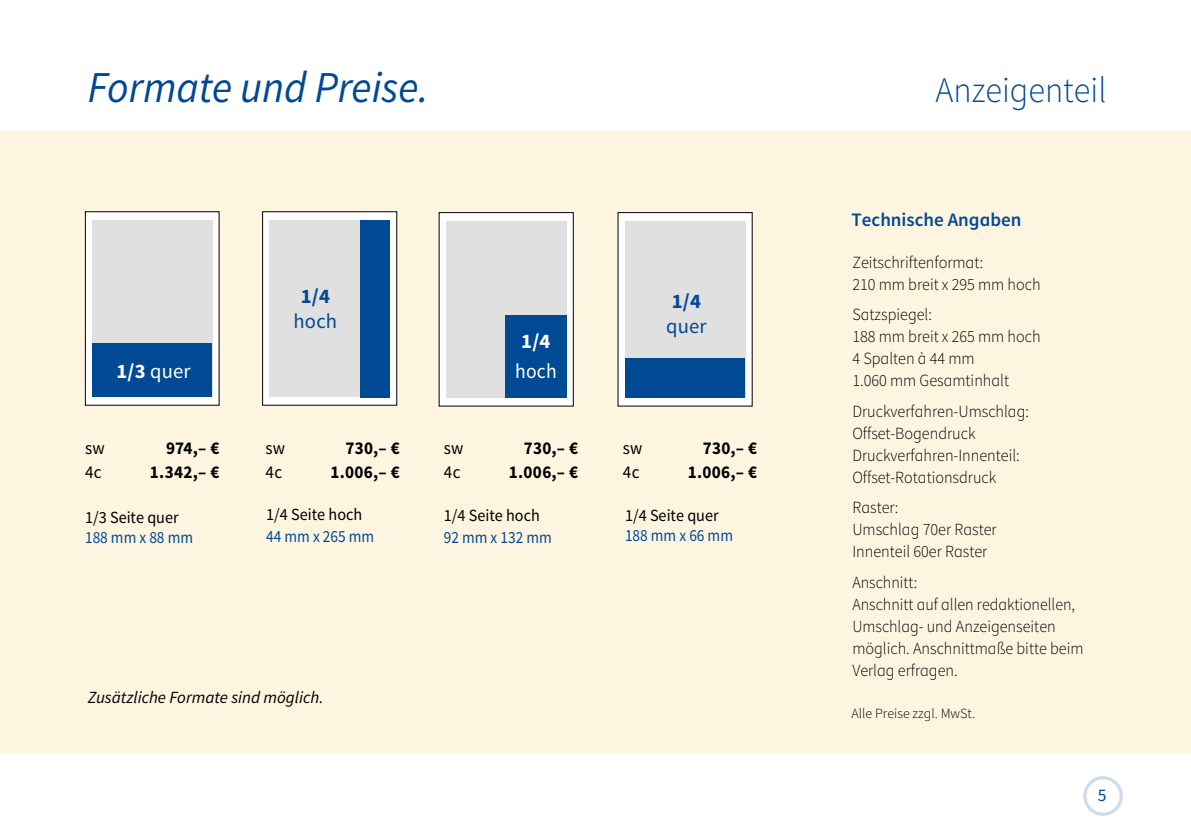
<style>
.page{position:relative;width:1191px;height:840px;background:#fff}
.page>*{position:absolute;margin:0;border:0;box-sizing:border-box;transform-origin:0 0}
.t1{font:italic 44px "MS Source Sans Pro";color:#004994;scale:.95 1}
.t2{font:300 36px "MS Source Sans Pro";color:#004994;scale:.95 1}
.t3{font:20.6px "MS Source Sans Pro";letter-spacing:.01em;color:#004994}
.t4{font:20.6px "MS Source Sans Pro";letter-spacing:.01em;color:#fff}
.t5{font:700 20.6px "MS Source Sans Pro";color:#004994}
.t6{font:20.6px "MS Source Sans Pro";letter-spacing:.01em;color:#fff;scale:.95 1}
.t7{font:700 20.6px "MS Source Sans Pro";color:#fff}
.t8{font:600 19px "MS Source Sans Pro";color:#004994}
.t9{font:700 18px "MS Source Sans Pro";letter-spacing:.015em;color:#000;scale:.95 1}
.t10{font:18px "MS Source Sans Pro";letter-spacing:.02em;color:#000;scale:.95 1}
.t11{font:17.6px "MS Source Sans Pro";color:#004994}
.t12{font:300 17px/22px "MS Source Sans Pro";color:#000;scale:.95 1}
.t13{font:300 17px/22px "MS Source Sans Pro";color:#000;scale:.94 1}
.t14{font:17px "MS Source Sans Pro";color:#000;scale:.95 1}
.t15{font:17px "MS Source Sans Pro";color:#004994;scale:.9 1}
.t16{font:italic 17px "MS Source Sans Pro";color:#000}
.t17{font:300 14px "MS Source Sans Pro";color:#000}
.s1{font-weight:700}
</style>
<div class="page">
<div style="left:0;top:131px;width:1191px;height:622px;background:#fef5e0"></div>
<div style="left:1083px;top:775px;width:39px;height:40px;border:3px solid #004994;border-radius:50%"></div>
<div style="left:85px;top:211px;width:134px;height:194px;background:#fff"></div>
<div style="left:92px;top:220px;width:120px;height:176px;background:#e0e0e0"></div>
<div style="left:85px;top:211px;width:134px;height:194px;border:1px solid #000"></div>
<div style="left:93px;top:343px;width:119px;height:54px;background:#004994"></div>
<div style="left:263px;top:211px;width:134px;height:194px;background:#fff"></div>
<div style="left:269px;top:220px;width:121px;height:176px;background:#e0e0e0"></div>
<div style="left:262px;top:211px;width:135px;height:194px;border:1px solid #000"></div>
<div style="left:359px;top:220px;width:30px;height:177px;background:#004994"></div>
<div style="left:439px;top:212px;width:134px;height:194px;background:#fff"></div>
<div style="left:446px;top:221px;width:120px;height:176px;background:#e0e0e0"></div>
<div style="left:505px;top:315px;width:61px;height:82px;background:#004994"></div>
<div style="left:618px;top:212px;width:134px;height:194px;background:#fff"></div>
<div style="left:625px;top:221px;width:120px;height:176px;background:#e0e0e0"></div>
<div style="left:625px;top:358px;width:120px;height:40px;background:#004994"></div>
<h1 class="t1" style="left:88px;top:61px;width:360px">Formate und Preise.</h1>
<h2 class="t2" style="left:935px;top:69px;width:181px">Anzeigenteil</h2>
<p class="t4" style="left:116px;top:358px;width:76px"><span class="s1">1/3</span> quer</p>
<p class="t10" style="left:85px;top:436px;width:22px">sw</p>
<p class="t9" style="left:166px;top:436px;width:58px">974,– €</p>
<p class="t10" style="left:85px;top:460px;width:19px">4c</p>
<p class="t9" style="left:150px;top:460px;width:75px">1.342,– €</p>
<p class="t14" style="left:85px;top:507px;width:100px">1/3 Seite quer</p>
<p class="t15" style="left:85px;top:527px;width:121px">188 mm x 88 mm</p>
<p class="t5" style="left:301px;top:283px;width:31px">1/4</p>
<p class="t3" style="left:293px;top:308px;width:45px">hoch</p>
<p class="t7" style="left:521px;top:327px;width:31px">1/4</p>
<p class="t6" style="left:515px;top:358px;width:45px">hoch</p>
<p class="t5" style="left:672px;top:287px;width:31px">1/4</p>
<p class="t3" style="left:666px;top:313px;width:42px">quer</p>
<p class="t10" style="left:265px;top:436px;width:22px">sw</p>
<p class="t9" style="left:345px;top:436px;width:59px">730,– €</p>
<p class="t10" style="left:265px;top:460px;width:19px">4c</p>
<p class="t9" style="left:330px;top:460px;width:75px">1.006,– €</p>
<p class="t10" style="left:444px;top:436px;width:22px">sw</p>
<p class="t9" style="left:524px;top:436px;width:59px">730,– €</p>
<p class="t10" style="left:444px;top:460px;width:19px">4c</p>
<p class="t9" style="left:509px;top:460px;width:75px">1.006,– €</p>
<p class="t10" style="left:623px;top:436px;width:22px">sw</p>
<p class="t9" style="left:703px;top:436px;width:59px">730,– €</p>
<p class="t10" style="left:623px;top:460px;width:19px">4c</p>
<p class="t9" style="left:687px;top:460px;width:75px">1.006,– €</p>
<p class="t14" style="left:266px;top:503px;width:103px">1/4 Seite hoch</p>
<p class="t15" style="left:266px;top:525px;width:121px">44 mm x 265 mm</p>
<p class="t14" style="left:444px;top:504px;width:103px">1/4 Seite hoch</p>
<p class="t15" style="left:444px;top:526px;width:121px">92 mm x 132 mm</p>
<p class="t14" style="left:625px;top:504px;width:100px">1/4 Seite quer</p>
<p class="t15" style="left:625px;top:524px;width:121px">188 mm x 66 mm</p>
<p class="t16" style="left:88px;top:686px;width:237px">Zusätzliche Formate sind möglich.</p>
<p class="t8" style="left:851px;top:207px;width:171px">Technische Angaben</p>
<p class="t12" style="left:852px;top:251px;width:200px">Zeitschriftenformat:<br>210 mm breit x 295 mm hoch</p>
<p class="t12" style="left:852px;top:303px;width:200px">Satzspiegel:<br>188 mm breit x 265 mm hoch<br>4 Spalten à 44 mm<br>1.060 mm Gesamtinhalt</p>
<p class="t12" style="left:852px;top:400px;width:187px">Druckverfahren-Umschlag:<br>Offset-Bogendruck<br>Druckverfahren-Innenteil:<br>Offset-Rotationsdruck</p>
<p class="t12" style="left:852px;top:496px;width:153px">Raster:<br>Umschlag 70er Raster<br>Innenteil 60er Raster</p>
<p class="t13" style="left:852px;top:571px;width:247px">Anschnitt:<br>Anschnitt auf allen redaktionellen,<br>Umschlag- und Anzeigenseiten möglich. Anschnittmaße bitte beim<br>Verlag erfragen.</p>
<p class="t17" style="left:851px;top:704px;width:125px">Alle Preise zzgl. MwSt.</p>
<p class="t11" style="left:1097px;top:784px;width:10px">5</p>
</div>
